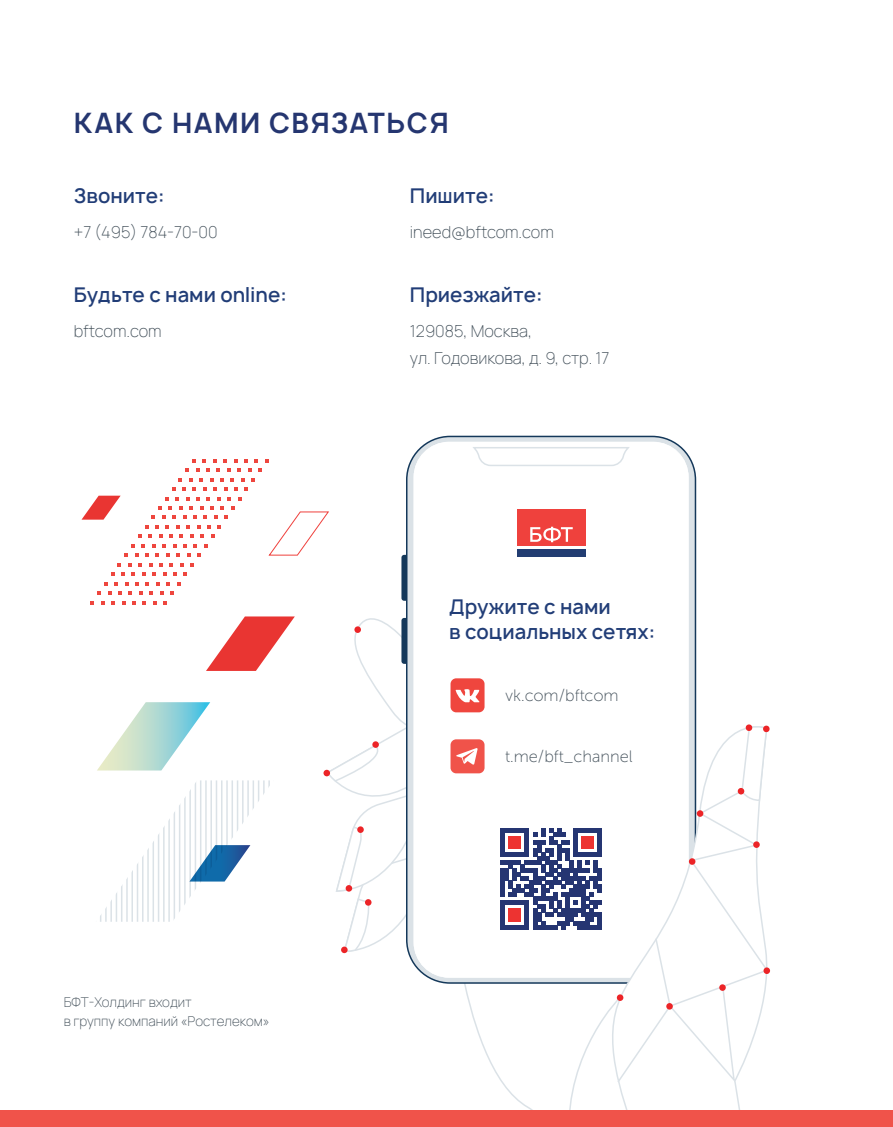
<style>
.page{position:relative;width:893px;height:1127px;background:#fff}
.page>*{position:absolute;margin:0;border:0;box-sizing:border-box;transform-origin:0 0}
.t1{font:700 27px "Manrope";letter-spacing:.05em;color:#253670}
.t2{font:600 19.5px/25.2px "Manrope";color:#213d77}
.t3{font:200 16.5px/27.6px "Manrope";color:#43505a}
.t4{font:16.5px "Museo Sans Cyrl 100";color:#43505a}
.t5{font:200 13.5px/19.2px "Manrope";color:#43505a}
</style>
<div class="page">
<svg style="left:258px;top:468px;width:4px;height:4px"></svg>
<svg style="left:251px;top:478px;width:4px;height:3px"></svg>
<svg style="left:248px;top:468px;width:3px;height:4px"></svg>
<svg style="left:244px;top:459px;width:4px;height:3px"></svg>
<svg style="left:237px;top:468px;width:4px;height:4px"></svg>
<svg style="left:227px;top:468px;width:3px;height:4px"></svg>
<svg style="left:220px;top:478px;width:4px;height:3px"></svg>
<svg style="left:223px;top:459px;width:4px;height:3px"></svg>
<svg style="left:217px;top:468px;width:3px;height:4px"></svg>
<svg style="left:206px;top:468px;width:4px;height:4px"></svg>
<svg style="left:199px;top:478px;width:4px;height:3px"></svg>
<svg style="left:196px;top:468px;width:3px;height:4px"></svg>
<svg style="left:192px;top:459px;width:4px;height:3px"></svg>
<svg style="left:185px;top:468px;width:4px;height:4px"></svg>
<svg style="left:414px;top:442px;width:275px;height:535px"></svg>
<svg style="left:471px;top:446px;width:160px;height:21px"></svg>
<div style="left:0;top:1110px;width:893px;height:17px;background:#f0534a"></div>
<svg style="left:514px;top:507px;width:74px;height:52px"></svg>
<div style="left:517px;top:549px;width:68px;height:8px;background:#223d72"></div>
<div style="left:517px;top:510px;width:68px;height:36px;background:#ef413d"></div>
<svg style="left:530px;top:527px;width:43px;height:15px"></svg>
<div style="left:450px;top:678px;width:35px;height:34px;background:#ef463e;border-radius:6px"></div>
<svg style="left:501px;top:702px;width:269px;height:408px"></svg>
<div style="left:450px;top:739px;width:35px;height:34px;background:#f0534a;border-radius:6px"></div>
<svg style="left:82px;top:487px;width:398px;height:476px"></svg>
<h1 class="t1" style="left:74px;top:105px;width:376px">КАК С НАМИ СВЯЗАТЬСЯ</h1>
<p class="t2" style="left:74px;top:183px;width:92px">Звоните:</p>
<p class="t3" style="left:74px;top:217px;width:145px">+7 (495) 784-70-00</p>
<p class="t2" style="left:74px;top:282px;width:215px">Будьте с нами online:</p>
<p class="t3" style="left:74px;top:316px;width:89px">bftcom.com</p>
<p class="t5" style="left:64px;top:992px;width:207px">БФТ-Холдинг входит<br>в группу компаний «Ростелеком»</p>
<p class="t2" style="left:410px;top:183px;width:86px">Пишите:</p>
<p class="t3" style="left:410px;top:217px;width:145px">ineed@bftcom.com</p>
<p class="t2" style="left:410px;top:282px;width:134px">Приезжайте:</p>
<p class="t3" style="left:410px;top:316px;width:201px">129085, Москва,<br>ул. Годовикова, д. 9, стр. 17</p>
<p class="t2" style="left:449px;top:594px;width:207px">Дружите с нами<br>в социальных сетях:</p>
<p class="t4" style="left:505px;top:687px;width:115px">vk.com/bftcom</p>
<p class="t4" style="left:505px;top:747px;width:129px">t.me/bft_channel</p>
</div>
